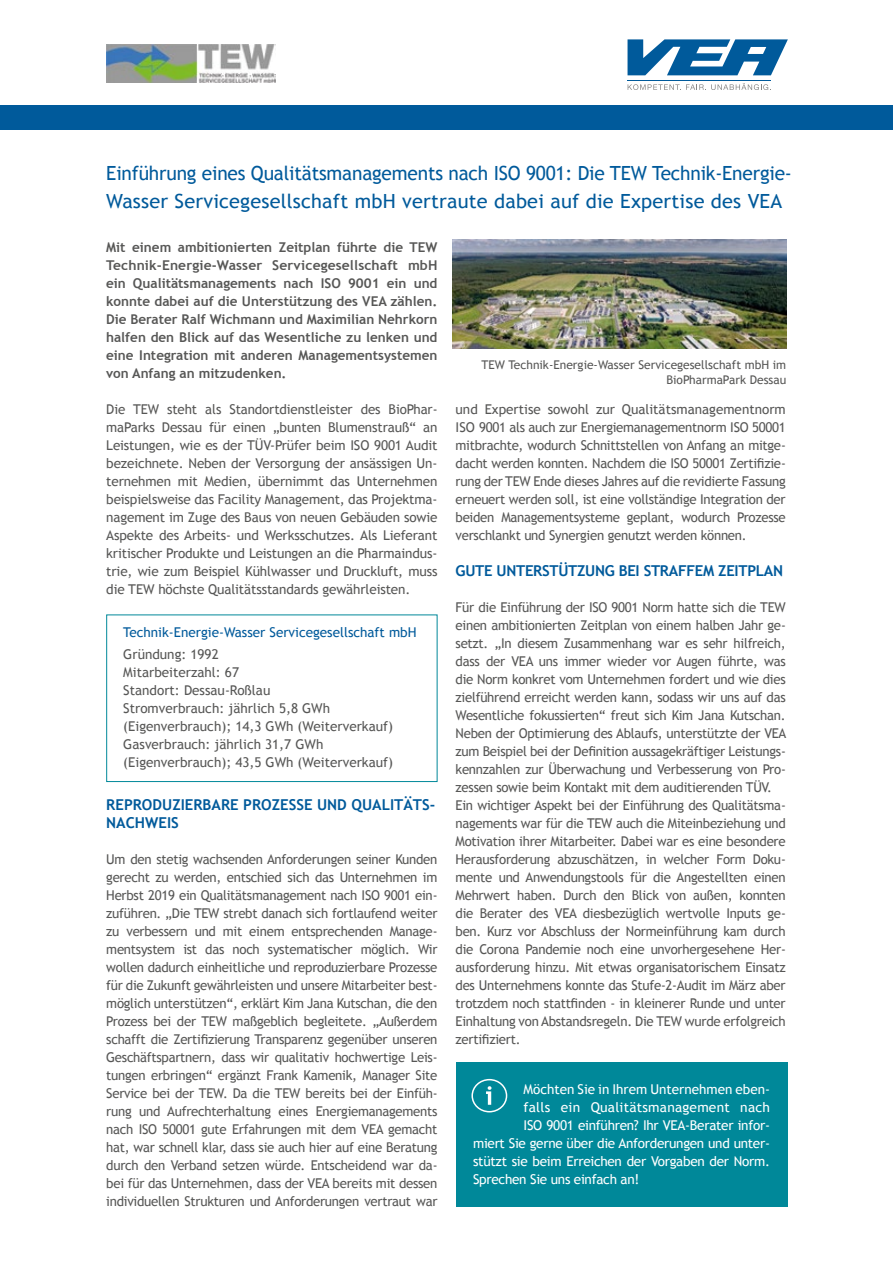
<style>
.page{position:relative;width:893px;height:1263px;background:#fff}
.page>*{position:absolute;margin:0;border:0;box-sizing:border-box;transform-origin:0 0}
.t1{font:19.5px/28.5px "Trebuchet MS";letter-spacing:-.01em;color:#005a9b}
.t2{font:700 15px/18px "Trebuchet MS";color:#005a9b}
.t3{font:700 15px "Trebuchet MS";letter-spacing:-.02em;color:#005a9b}
.t4{font:13.5px/18px "Trebuchet MS";letter-spacing:-.02em;color:#575756;text-align:justify}
.t5{font:700 13.5px/18px "Trebuchet MS";color:#575756;text-align:justify}
.t6{font:13.5px/18px "Trebuchet MS";color:#575756}
.t7{font:13.5px "Trebuchet MS";letter-spacing:-.02em;color:#fff}
.t8{font:13.5px "Trebuchet MS";color:#005a9b}
.t9{font:13.5px "Trebuchet MS";color:#fff}
.t10{font:13.5px "Trebuchet MS";letter-spacing:.015em;color:#fff}
.t11{font:12px/15px "Trebuchet MS";color:#575756;text-align:right}
</style>
<div class="page">
<div style="left:0;top:105px;width:893px;height:24px;background:#005a9b"></div>
<svg style="left:627px;top:39px;width:161px;height:36px"></svg>
<hr style="left:627px;top:80px;width:144px;height:1px;background:#005a9b">
<svg style="left:628px;top:83px;width:143px;height:7px"></svg>
<img style="left:106px;top:45px;width:170px;height:37px">
<img style="left:453px;top:239px;width:333px;height:110px">
<div style="left:106px;top:614px;width:331px;height:168px;background:#fff;border:1px solid #089"></div>
<div style="left:456px;top:1062px;width:331px;height:144px;background:#089"></div>
<svg style="left:486px;top:1086px;width:5px;height:19px"></svg>
<div style="left:471px;top:1079px;width:36px;height:33px;border:2px solid #fff;border-radius:50%"></div>
<h1 class="t1" style="left:106px;top:159px;width:687px">Einführung eines Qualitätsmanagements nach ISO 9001: Die TEW Technik-Energie-<br>Wasser Servicegesellschaft mbH vertraute dabei auf die Expertise des VEA</h1>
<p class="t5" style="left:106px;top:238px;width:333px">Mit einem ambitionierten Zeitplan führte die TEW Technik-Energie-Wasser Servicegesellschaft mbH ein Qualitätsmanagements nach ISO 9001 ein und konnte dabei auf die Unterstützung des VEA zählen.<br>Die Berater Ralf Wichmann und Maximilian Nehrkorn halfen den Blick auf das Wesentliche zu lenken und eine Integration mit anderen Managementsystemen von Anfang an mitzudenken.</p>
<p class="t4" style="left:106px;top:400px;width:333px">Die TEW steht als Standortdienstleister des BioPhar&shy;maParks Dessau für einen „bunten Blumenstrauß“ an Leistungen, wie es der TÜV-Prüfer beim ISO 9001 Audit bezeichnete. Neben der Versorgung der ansässigen Un&shy;ternehmen mit Medien, übernimmt das Unternehmen beispielsweise das Facility Management, das Projektma&shy;nagement im Zuge des Baus von neuen Gebäuden sowie Aspekte des Arbeits- und Werksschutzes. Als Lieferant kritischer Produkte und Leistungen an die Pharmaindus&shy;trie, wie zum Beispiel Kühlwasser und Druckluft, muss die TEW höchste Qualitätsstandards gewährleisten.</p>
<p class="t8" style="left:123px;top:624px;width:295px">Technik-Energie-Wasser Servicegesellschaft mbH</p>
<p class="t6" style="left:123px;top:646px;width:271px">Gründung: 1992<br>Mitarbeiterzahl: 67<br>Standort: Dessau-Roßlau<br>Stromverbrauch: jährlich 5,8 GWh (Eigenverbrauch); 14,3 GWh (Weiterverkauf)<br>Gasverbrauch: jährlich 31,7 GWh (Eigenverbrauch); 43,5 GWh (Weiterverkauf)</p>
<p class="t2" style="left:106px;top:796px;width:330px">REPRODUZIERBARE PROZESSE UND QUALITÄTS-<br>NACHWEIS</p>
<p class="t4" style="left:106px;top:850px;width:333px">Um den stetig wachsenden Anforderungen seiner Kunden gerecht zu werden, entschied sich das Unternehmen im Herbst 2019 ein Qualitätsmanagement nach ISO 9001 ein&shy;zuführen. „Die TEW strebt danach sich fortlaufend weiter zu verbessern und mit einem entsprechenden Manage&shy;mentsystem ist das noch systematischer möglich. Wir wollen dadurch einheitliche und reproduzierbare Prozesse für die Zukunft gewährleisten und unsere Mitarbeiter best&shy;möglich unterstützen“, erklärt Kim Jana Kutschan, die den Prozess bei der TEW maßgeblich begleitete. „Außerdem schafft die Zertifizierung Transparenz gegenüber unseren Geschäftspartnern, dass wir qualitativ hochwertige Leis&shy;tungen erbringen“ ergänzt Frank Kamenik, Manager Site Service bei der TEW. Da die TEW bereits bei der Einfüh&shy;rung und Aufrechterhaltung eines Energiemanagements nach ISO 50001 gute Erfahrungen mit dem VEA gemacht hat, war schnell klar, dass sie auch hier auf eine Beratung durch den Verband setzen würde. Entscheidend war da&shy;bei für das Unternehmen, dass der VEA bereits mit dessen individuellen Strukturen und Anforderungen vertraut war</p>
<p class="t11" style="left:481px;top:357px;width:306px">TEW Technik-Energie-Wasser Servicegesellschaft mbH im<br>BioPharmaPark Dessau</p>
<p class="t4" style="left:456px;top:400px;width:332px">und Expertise sowohl zur Qualitätsmanagementnorm ISO 9001 als auch zur Energiemanagementnorm ISO 50001 mitbrachte, wodurch Schnittstellen von Anfang an mitge&shy;dacht werden konnten. Nachdem die ISO 50001 Zertifizie&shy;rung der TEW Ende dieses Jahres auf die revidierte Fassung erneuert werden soll, ist eine vollständige Integration der beiden Managementsysteme geplant, wodurch Prozesse verschlankt und Synergien genutzt werden können.</p>
<p class="t3" style="left:456px;top:561px;width:329px">GUTE UNTERSTÜTZUNG BEI STRAFFEM ZEITPLAN</p>
<p class="t4" style="left:456px;top:598px;width:332px;text-align:left">Für die Einführung der ISO 9001 Norm hatte sich die TEW einen ambitionierten Zeitplan von einem halben Jahr ge&shy;setzt. „In diesem Zusammenhang war es sehr hilfreich, dass der VEA uns immer wieder vor Augen führte, was die Norm konkret vom Unternehmen fordert und wie dies zielführend erreicht werden kann, sodass wir uns auf das Wesentliche fokussierten“ freut sich Kim Jana Kutschan.<br>Neben der Optimierung des Ablaufs, unterstützte der VEA zum Beispiel bei der Definition aussagekräftiger Leistungs&shy;kennzahlen zur Überwachung und Verbesserung von Pro&shy;zessen sowie beim Kontakt mit dem auditierenden TÜV.<br>Ein wichtiger Aspekt bei der Einführung des Qualitätsma&shy;nagements war für die TEW auch die Miteinbeziehung und Motivation ihrer Mitarbeiter. Dabei war es eine besondere Herausforderung abzuschätzen, in welcher Form Doku&shy;mente und Anwendungstools für die Angestellten einen Mehrwert haben. Durch den Blick von außen, konnten die Berater des VEA diesbezüglich wertvolle Inputs ge&shy;ben. Kurz vor Abschluss der Normeinführung kam durch die Corona Pandemie noch eine unvorhergesehene Her&shy;ausforderung hinzu. Mit etwas organisatorischem Einsatz des Unternehmens konnte das Stufe-2-Audit im März aber trotzdem noch stattfinden - in kleinerer Runde und unter Einhaltung von Abstandsregeln. Die TEW wurde erfolgreich zertifiziert.</p>
<p class="t9" style="left:524px;top:1081px;width:248px">Möchten Sie in Ihrem Unternehmen eben-</p>
<p class="t10" style="left:524px;top:1099px;width:248px">falls ein Qualitätsmanagement nach</p>
<p class="t7" style="left:524px;top:1117px;width:248px">ISO 9001 einführen? Ihr VEA-Berater infor-</p>
<p class="t7" style="left:473px;top:1135px;width:298px">miert Sie gerne über die Anforderungen und unter-</p>
<p class="t7" style="left:473px;top:1153px;width:298px">stützt sie beim Erreichen der Vorgaben der Norm.</p>
<p class="t7" style="left:473px;top:1171px;width:168px">Sprechen Sie uns einfach an!</p>
</div>
